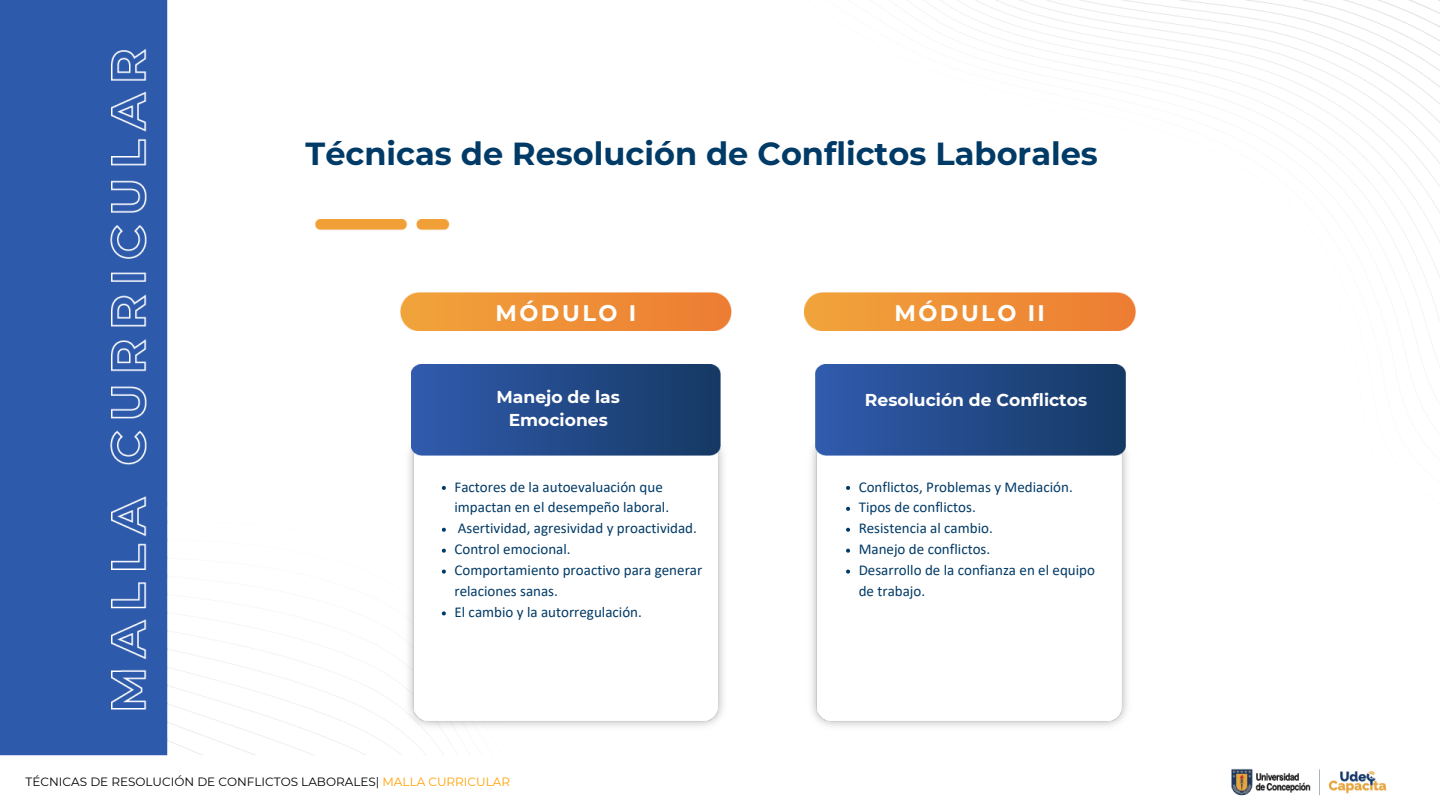
<style>
.page{position:relative;width:1440px;height:810px;background:#fff}
.page>*{position:absolute;margin:0;border:0;box-sizing:border-box;transform-origin:0 0}
.t1{font:700 32px "Montserrat";color:#003a66}
.t2{font:700 22.5px "Montserrat";letter-spacing:.11em;color:#fff}
.t3{font:700 17.2px/23.3px "Montserrat";color:#fff;text-align:center}
.t4{font:15px/20.9px "Calibri";color:#003a66}
.t5{font:12px "Montserrat";color:#000}
.s1{color:#ffa102}
</style>
<div class="page">
<img style="left:0;top:0;width:1440px;height:796px">
<img style="left:400px;top:293px;width:332px;height:37px">
<img style="left:400px;top:427px;width:332px;height:308px">
<img style="left:804px;top:427px;width:331px;height:308px">
<img style="left:411px;top:364px;width:310px;height:92px">
<img style="left:805px;top:293px;width:330px;height:37px">
<img style="left:815px;top:364px;width:310px;height:92px">
<svg style="left:442px;top:486px;width:4px;height:4px"></svg>
<svg style="left:442px;top:528px;width:4px;height:4px"></svg>
<svg style="left:442px;top:549px;width:4px;height:4px"></svg>
<svg style="left:442px;top:570px;width:4px;height:4px"></svg>
<svg style="left:442px;top:611px;width:4px;height:4px"></svg>
<svg style="left:846px;top:486px;width:4px;height:4px"></svg>
<svg style="left:846px;top:507px;width:4px;height:4px"></svg>
<svg style="left:846px;top:528px;width:4px;height:4px"></svg>
<svg style="left:846px;top:549px;width:4px;height:4px"></svg>
<svg style="left:846px;top:570px;width:4px;height:4px"></svg>
<h3 class="t1" style="left:306px;top:134px;width:794px">Técnicas de Resolución de Conflictos Laborales</h3>
<h4 class="t2" style="left:495px;top:299px;width:142px">MÓDULO I</h4>
<h4 class="t2" style="left:894px;top:299px;width:152px">MÓDULO II</h4>
<h4 class="t3" style="left:497px;top:385px;width:125px">Manejo de las<br>Emociones</h4>
<h4 class="t3" style="left:865px;top:388px;width:224px">Resolución de Conflictos</h4>
<h4 class="t4" style="left:454px;top:477px;width:216px">Factores de la autoevaluación que impactan en el desempeño laboral.</h4>
<p class="t4" style="left:458px;top:519px;width:241px">Asertividad, agresividad y proactividad.</p>
<h3 class="t4" style="left:454px;top:540px;width:118px">Control emocional.</h3>
<p class="t4" style="left:454px;top:561px;width:249px">Comportamiento proactivo para generar relaciones sanas.</p>
<h4 class="t4" style="left:454px;top:603px;width:189px">El cambio y la autorregulación.</h4>
<p class="t5" style="left:26px;top:775px;width:486px">TÉCNICAS DE RESOLUCIÓN DE CONFLICTOS LABORALES| <span class="s1">MALLA CURRICULAR</span></p>
<h4 class="t4" style="left:859px;top:477px;width:216px">Conflictos, Problemas y Mediación.</h4>
<h4 class="t4" style="left:859px;top:498px;width:119px">Tipos de conflictos.</h4>
<h4 class="t4" style="left:859px;top:519px;width:136px">Resistencia al cambio.</h4>
<h4 class="t4" style="left:859px;top:540px;width:133px">Manejo de conflictos.</h4>
<p class="t4" style="left:859px;top:561px;width:238px">Desarrollo de la confianza en el equipo de trabajo.</p>
</div>
